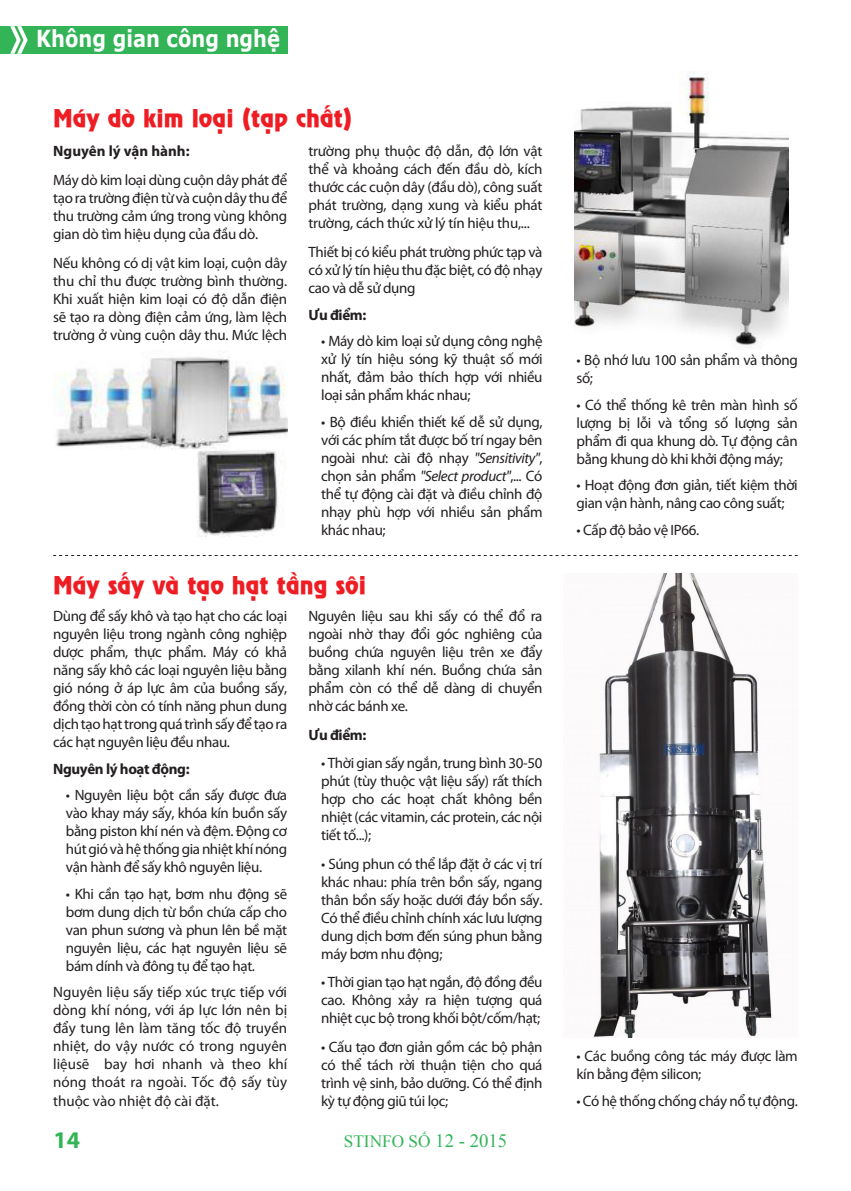
<style>
.page{position:relative;width:851px;height:1191px;background:#fff}
.page>*{position:absolute;margin:0;border:0;box-sizing:border-box;transform-origin:0 0}
.t1{font:24px "UVN Nguyen Du";color:#ee1d23}
.t2{font:700 24px "Myriad Pro";color:#32b457}
.t3{font:700 23.4px "Verdana";color:#fff;scale:.83 1}
.t4{font:17.25px "Times New Roman";color:#32b457}
.t5{font:15px/18px "Myriad Pro";letter-spacing:-.025em;color:#231f20;text-align:justify}
.t6{font:700 15px "Myriad Pro";letter-spacing:-.025em;color:#231f20}
.t7{font:700 15px "Myriad Pro";color:#231f20}
.s1{font-style:italic}
.s2{font-size:18.75px}
</style>
<div class="page">
<div style="left:0;top:26px;width:287px;height:28px;background:#32b457"></div>
<svg style="left:10px;top:26px;width:18px;height:28px"></svg>
<svg style="left:53px;top:555px;width:744px;height:1px"></svg>
<img style="left:574px;top:72px;width:214px;height:277px">
<img style="left:53px;top:357px;width:234px;height:179px">
<img style="left:593px;top:573px;width:179px;height:465px">
<h2 class="t3" style="left:36px;top:24px;width:295px">Không gian công nghệ</h2>
<p class="t1" style="left:53px;top:100px;width:301px">Máy dò kim loại (tạp chất)</p>
<p class="t7" style="left:53px;top:141px;width:138px">Nguyên lý vận hành:</p>
<p class="t5" style="left:53px;top:171px;width:235px">Máy dò kim loại dùng cuộn dây phát để tạo ra trường điện từ và cuộn dây thu để thu trường cảm ứng trong vùng không gian dò tìm hiệu dụng của đầu dò.</p>
<p class="t5" style="left:53px;top:254px;width:235px">Nếu không có dị vật kim loại, cuộn dây thu chỉ thu được trường bình thường.<br>Khi xuất hiện kim loại có độ dẫn điện sẽ tạo ra dòng điện cảm ứng, làm lệch trường ở vùng cuộn dây thu. Mức lệch</p>
<p class="t5" style="left:308px;top:142px;width:235px">trường phụ thuộc độ dẫn, độ lớn vật thể và khoảng cách đến đầu dò, kích thước các cuộn dây (đầu dò), công suất phát trường, dạng xung và kiểu phát trường, cách thức xử lý tín hiệu thu,...</p>
<p class="t5" style="left:308px;top:243px;width:235px">Thiết bị có kiểu phát trường phức tạp và có xử lý tín hiệu thu đặc biệt, có độ nhạy cao và dễ sử dụng</p>
<p class="t6" style="left:308px;top:305px;width:59px">Ưu điểm:</p>
<p class="t5" style="left:321px;top:332px;width:223px">• Máy dò kim loại sử dụng công nghệ xử lý tín hiệu sóng kỹ thuật số mới nhất, đảm bảo thích hợp với nhiều loại sản phẩm khác nhau;</p>
<p class="t5" style="left:321px;top:412px;width:223px">• Bộ điều khiển thiết kế dễ sử dụng, với các phím tắt được bố trí ngay bên ngoài như: cài độ nhạy <span class="s1">"Sensitivity"</span>, chọn sản phẩm <span class="s1">"Select product"</span>,... Có thể tự động cài đặt và điều chỉnh độ nhạy phù hợp với nhiều sản phẩm khác nhau;</p>
<p class="t5" style="left:576px;top:351px;width:223px">• Bộ nhớ lưu 100 sản phẩm và thông số;</p>
<p class="t5" style="left:576px;top:395px;width:223px">• Có thể thống kê trên màn hình số lượng bị lỗi và tổng số lượng sản phẩm đi qua khung dò. Tự động cân bằng khung dò khi khởi động máy;</p>
<p class="t5" style="left:576px;top:476px;width:223px">• Hoạt động đơn giản, tiết kiệm thời gian vận hành, nâng cao công suất;</p>
<p class="t5" style="left:576px;top:520px;width:124px">• Cấp độ bảo vệ IP66.</p>
<p class="t1" style="left:53px;top:567px;width:314px">Máy sấy và tạo hạt tầng sôi</p>
<p class="t5" style="left:53px;top:607px;width:235px">Dùng để sấy khô và tạo hạt cho các loại nguyên liệu trong ngành công nghiệp dược phẩm, thực phẩm. Máy có khả năng sấy khô các loại nguyên liệu bằng gió nóng ở áp lực âm của buồng sấy, đồng thời còn có tính năng phun dung dịch tạo hạt trong quá trình sấy để tạo ra các hạt nguyên liệu đều nhau.</p>
<p class="t6" style="left:53px;top:759px;width:138px">Nguyên lý hoạt động:</p>
<p class="t5" style="left:66px;top:786px;width:223px">• Nguyên liệu bột cần sấy được đưa vào khay máy sấy, khóa kín buồn sấy bằng piston khí nén và đệm. Động cơ hút gió và hệ thống gia nhiệt khí nóng vận hành để sấy khô nguyên liệu.</p>
<p class="t5" style="left:66px;top:884px;width:223px">• Khi cần tạo hạt, bơm nhu động sẽ bơm dung dịch từ bồn chứa cấp cho van phun sương và phun lên bề mặt nguyên liệu, các hạt nguyên liệu sẽ bám dính và đông tụ để tạo hạt.</p>
<p class="t5" style="left:53px;top:983px;width:235px">Nguyên liệu sấy tiếp xúc trực tiếp với dòng khí nóng, với áp lực lớn nên bị đẩy tung lên làm tăng tốc độ truyền nhiệt, do vậy nước có trong nguyên liệusẽ bay hơi nhanh và theo khí nóng thoát ra ngoài. Tốc độ sấy tùy thuộc vào nhiệt độ cài đặt.</p>
<p class="t5" style="left:308px;top:607px;width:235px">Nguyên liệu sau khi sấy có thể đổ ra ngoài nhờ thay đổi góc nghiêng của buồng chứa nguyên liệu trên xe đẩy bằng xilanh khí nén. Buồng chứa sản phẩm còn có thể dễ dàng di chuyển nhờ các bánh xe.</p>
<p class="t6" style="left:308px;top:725px;width:59px">Ưu điểm:</p>
<p class="t5" style="left:321px;top:754px;width:223px">• Thời gian sấy ngắn, trung bình 30-50 phút (tùy thuộc vật liệu sấy) rất thích hợp cho các hoạt chất không bền nhiệt (các vitamin, các protein, các nội tiết tố...);</p>
<p class="t5" style="left:321px;top:854px;width:223px">• Súng phun có thể lắp đặt ở các vị trí khác nhau: phía trên bồn sấy, ngang thân bồn sấy hoặc dưới đáy bồn sấy.<br>Có thể điều chỉnh chính xác lưu lượng dung dịch bơm đến súng phun bằng máy bơm nhu động;</p>
<p class="t5" style="left:321px;top:972px;width:223px">• Thời gian tạo hạt ngắn, độ đồng đều cao. Không xảy ra hiện tượng quá nhiệt cục bộ trong khối bột/cốm/hạt;</p>
<p class="t5" style="left:321px;top:1037px;width:223px">• Cấu tạo đơn giản gồm các bộ phận có thể tách rời thuận tiện cho quá trình vệ sinh, bảo dưỡng. Có thể định kỳ tự động giũ túi lọc;</p>
<p class="t5" style="left:576px;top:1047px;width:223px">• Các buồng công tác máy được làm kín bằng đệm silicon;</p>
<p class="t5" style="left:576px;top:1091px;width:223px">• Có hệ thống chống cháy nổ tự động.</p>
<p class="t2" style="left:53px;top:1124px;width:28px">14</p>
<p class="t4" style="left:344px;top:1130px;width:165px">STINFO SỐ <span class="s2">12 - 2015</span></p>
</div>
